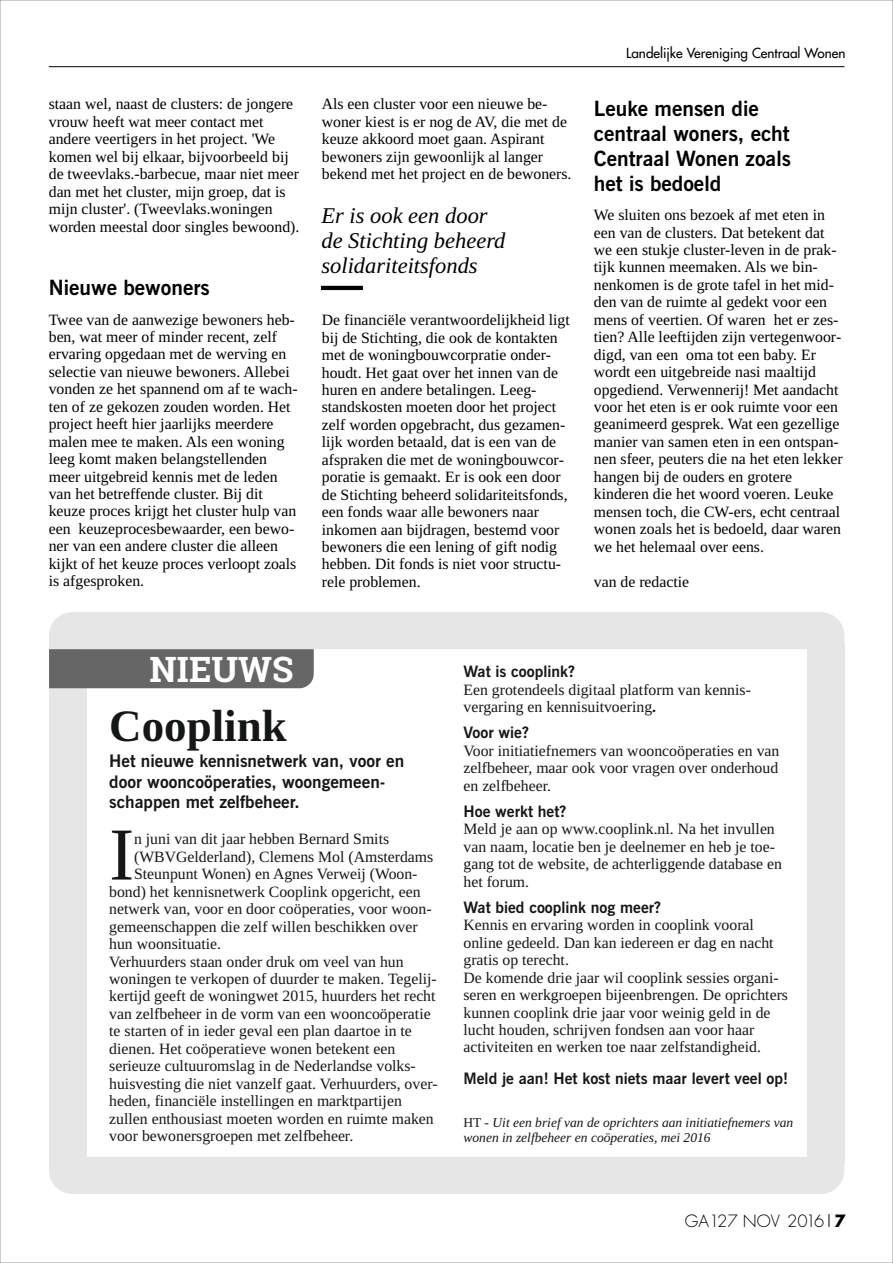
<style>
.page{position:relative;width:893px;height:1263px;background:#fff}
.page>*{position:absolute;margin:0;border:0;box-sizing:border-box;transform-origin:0 0}
.t1{font:74.7px "Tinos";color:#151616}
.t2{font:700 45px "Tinos";color:#151616}
.t3{font:700 35.25px "Roboto Slab";color:#fff}
.t4{font:italic 22.5px/24.9px "Tinos";color:#000}
.t5{font:700 21px/25.2px "News Gothic BT";color:#000}
.t6{font:700 17.25px/20.7px "News Gothic BT";color:#151616}
.t7{font:300 16.5px "Futura Std";color:#000}
.t8{font:15.75px/17.4px "Tinos";color:#000}
.t9{font:15.75px/17.4px "Tinos";color:#151616}
.t10{font:700 15.75px "News Gothic BT";color:#151616}
.t11{font:italic 13.5px/15px "Tinos";color:#151616}
.t12{font:500 13.5px "Futura Std";color:#000}
.s1{font-weight:700}
.s2{font-style:normal}
</style>
<div class="page">
<svg style="left:829px;top:1214px;width:1px;height:13px"></svg>
<hr style="left:49px;top:66px;width:795px;height:1px;background:#000">
<hr style="left:321px;top:286px;width:42px;height:4px;background:#000">
<div style="left:49px;top:644px;width:37px;height:519px;background:#e6e6e6"></div>
<div style="left:807px;top:644px;width:37px;height:519px;background:#e6e6e6"></div>
<div style="left:49px;top:1157px;width:795px;height:37px;background:#e6e6e6"></div>
<svg style="left:49px;top:612px;width:795px;height:76px"></svg>
<p class="t8" style="left:49px;top:97px;width:252px">staan wel, naast de clusters: de jongere vrouw heeft wat meer contact met andere veertigers in het project. 'We komen wel bij elkaar, bijvoorbeeld bij de tweevlaks.-barbecue, maar niet meer dan met het cluster, mijn groep, dat is mijn cluster'. (Tweevlaks.woningen worden meestal door singles bewoond).</p>
<h3 class="t5" style="left:49px;top:277px;width:163px">Nieuwe bewoners</h3>
<p class="t8" style="left:49px;top:312px;width:250px">Twee van de aanwezige bewoners heb&shy;ben, wat meer of minder recent, zelf ervaring opgedaan met de werving en selectie van nieuwe bewoners. Allebei vonden ze het spannend om af te wach&shy;ten of ze gekozen zouden worden. Het project heeft hier jaarlijks meerdere malen mee te maken. Als een woning leeg komt maken belangstellenden meer uitgebreid kennis met de leden van het betreffende cluster. Bij dit keuze proces krijgt het cluster hulp van een keuzeprocesbewaarder, een bewo&shy;ner van een andere cluster die alleen kijkt of het keuze proces verloopt zoals is afgesproken.</p>
<p class="t8" style="left:322px;top:97px;width:251px">Als een cluster voor een nieuwe be&shy;woner kiest is er nog de AV, die met de keuze akkoord moet gaan. Aspirant bewoners zijn gewoonlijk al langer bekend met het project en de bewoners.</p>
<h3 class="t4" style="left:321px;top:205px;width:186px">Er is ook een door de Stichting beheerd solidariteitsfonds</h3>
<p class="t8" style="left:322px;top:313px;width:250px">De financiële verantwoordelijkheid ligt bij de Stichting, die ook de kontakten met de woningbouwcorpratie onder&shy;houdt. Het gaat over het innen van de huren en andere betalingen. Leeg&shy;standskosten moeten door het project zelf worden opgebracht, dus gezamen&shy;lijk worden betaald, dat is een van de afspraken die met de woningbouwcor&shy;poratie is gemaakt. Er is ook een door de Stichting beheerd solidariteitsfonds, een fonds waar alle bewoners naar inkomen aan bijdragen, bestemd voor bewoners die een lening of gift nodig hebben. Dit fonds is niet voor structu&shy;rele problemen.</p>
<p class="t12" style="left:626px;top:46px;width:221px">Landelijke Vereniging Centraal Wonen</p>
<h3 class="t5" style="left:594px;top:98px;width:199px">Leuke mensen die centraal woners, echt<br>Centraal Wonen zoals het is bedoeld</h3>
<p class="t8" style="left:594px;top:208px;width:250px">We sluiten ons bezoek af met eten in een van de clusters. Dat betekent dat we een stukje cluster-leven in de prak&shy;tijk kunnen meemaken. Als we bin&shy;nenkomen is de grote tafel in het mid&shy;den van de ruimte al gedekt voor een mens of veertien. Of waren het er zes&shy;tien? Alle leeftijden zijn vertegenwoor&shy;digd, van een oma tot een baby. Er wordt een uitgebreide nasi maaltijd opgediend. Verwennerij! Met aandacht voor het eten is er ook ruimte voor een geanimeerd gesprek. Wat een gezellige manier van samen eten in een ontspan&shy;nen sfeer, peuters die na het eten lekker hangen bij de ouders en grotere kinderen die het woord voeren. Leuke mensen toch, die CW-ers, echt centraal wonen zoals het is bedoeld, daar waren we het helemaal over eens.</p>
<p class="t8" style="left:594px;top:575px;width:97px">van de redactie</p>
<h3 class="t3" style="left:149px;top:645px;width:145px">NIEUWS</h3>
<h2 class="t2" style="left:109px;top:710px;width:179px">Cooplink</h2>
<p class="t6" style="left:109px;top:752px;width:297px">Het nieuwe kennisnetwerk van, voor en door wooncoöperaties, woongemeen&shy;schappen met zelfbeheer.</p>
<p class="t9" style="left:134px;top:832px;width:301px">n juni van dit jaar hebben Bernard Smits (WBVGelderland), Clemens Mol (Amsterdams</p>
<h1 class="t1" style="left:109px;top:828px;width:26px">I</h1>
<p class="t9" style="left:109px;top:867px;width:330px;text-indent:25px">Steunpunt Wonen) en Agnes Verweij (Woon&shy;bond) het kennisnetwerk Cooplink opgericht, een netwerk van, voor en door coöperaties, voor woon&shy;gemeenschappen die zelf willen beschikken over hun woonsituatie.<br>Verhuurders staan onder druk om veel van hun woningen te verkopen of duurder te maken. Tegelij&shy;kertijd geeft de woningwet 2015, huurders het recht van zelfbeheer in de vorm van een wooncoöperatie te starten of in ieder geval een plan daartoe in te dienen. Het coöperatieve wonen betekent een serieuze cultuuromslag in de Nederlandse volks&shy;huisvesting die niet vanzelf gaat. Verhuurders, over&shy;heden, financiële instellingen en marktpartijen zullen enthousiast moeten worden en ruimte maken voor bewonersgroepen met zelfbeheer.</p>
<p class="t10" style="left:463px;top:665px;width:113px">Wat is cooplink?</p>
<p class="t9" style="left:463px;top:683px;width:289px">Een grotendeels digitaal platform van kennis&shy;vergaring en kennisuitvoering<span class="s1">.</span></p>
<p class="t10" style="left:463px;top:726px;width:67px">Voor wie?</p>
<p class="t9" style="left:463px;top:743px;width:317px;text-align:justify">Voor initiatiefnemers van wooncoöperaties en van zelfbeheer, maar ook voor vragen over onderhoud en zelfbeheer.</p>
<p class="t10" style="left:463px;top:805px;width:104px">Hoe werkt het?</p>
<p class="t9" style="left:463px;top:822px;width:320px">Meld je aan op www.cooplink.nl. Na het invullen van naam, locatie ben je deelnemer en heb je toe&shy;gang tot de website, de achterliggende database en het forum.</p>
<p class="t10" style="left:463px;top:900px;width:199px">Wat bied cooplink nog meer?</p>
<p class="t9" style="left:463px;top:918px;width:326px">Kennis en ervaring worden in cooplink vooral online gedeeld. Dan kan iedereen er dag en nacht gratis op terecht.<br>De komende drie jaar wil cooplink sessies organi&shy;seren en werkgroepen bijeenbrengen. De oprichters kunnen cooplink drie jaar voor weinig geld in de lucht houden, schrijven fondsen aan voor haar activiteiten en werken toe naar zelfstandigheid.</p>
<p class="t10" style="left:463px;top:1072px;width:326px">Meld je aan! Het kost niets maar levert veel op!</p>
<p class="t11" style="left:463px;top:1116px;width:331px"><span class="s2">HT -</span> Uit een brief van de oprichters aan initiatiefnemers van wonen in zelfbeheer en coöperaties, mei 2016</p>
<p class="t7" style="left:685px;top:1213px;width:162px">GA127 NOV 2016 <span class="s1">7</span></p>
</div>
